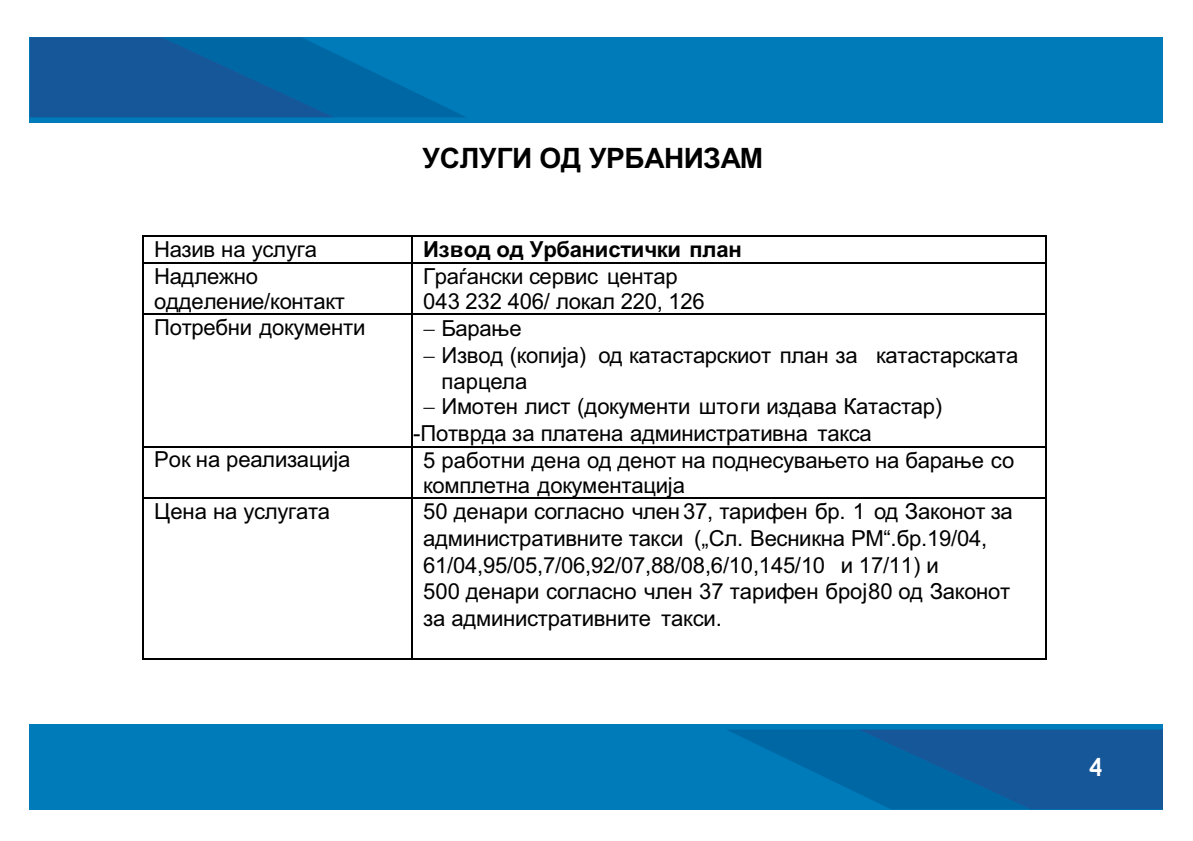
<style>
.page{position:relative;width:1193px;height:841px;background:#fff}
.page>*{position:absolute;margin:0;border:0;box-sizing:border-box;transform-origin:0 0}
.t1{font:700 28px "Arial";letter-spacing:-.01em;color:#000}
.t2{font:500 27.2px "Horatio D";color:#fff}
.t3{font:22px/26.6px "Arial";letter-spacing:-.01em;color:#000}
.t4{font:700 22px "Arial";letter-spacing:-.01em;color:#000}
</style>
<div class="page">
<hr style="left:144px;top:235px;width:267px;height:2px;background:#000">
<hr style="left:413px;top:235px;width:631px;height:2px;background:#000">
<hr style="left:142px;top:237px;width:2px;height:25px;background:#000">
<hr style="left:411px;top:237px;width:2px;height:25px;background:#000">
<hr style="left:1044px;top:237px;width:2px;height:25px;background:#000">
<hr style="left:144px;top:262px;width:267px;height:1px;background:#000">
<hr style="left:413px;top:262px;width:631px;height:1px;background:#000">
<hr style="left:142px;top:263px;width:2px;height:50px;background:#000">
<hr style="left:411px;top:263px;width:2px;height:50px;background:#000">
<hr style="left:1044px;top:263px;width:2px;height:50px;background:#000">
<hr style="left:144px;top:313px;width:267px;height:2px;background:#000">
<hr style="left:413px;top:313px;width:631px;height:2px;background:#000">
<hr style="left:142px;top:315px;width:2px;height:130px;background:#000">
<hr style="left:411px;top:315px;width:2px;height:130px;background:#000">
<hr style="left:1044px;top:315px;width:2px;height:130px;background:#000">
<hr style="left:144px;top:445px;width:267px;height:2px;background:#000">
<hr style="left:413px;top:445px;width:631px;height:2px;background:#000">
<hr style="left:142px;top:447px;width:2px;height:50px;background:#000">
<hr style="left:411px;top:447px;width:2px;height:50px;background:#000">
<hr style="left:1044px;top:447px;width:2px;height:50px;background:#000">
<hr style="left:144px;top:497px;width:267px;height:1px;background:#000">
<hr style="left:413px;top:497px;width:631px;height:1px;background:#000">
<hr style="left:142px;top:498px;width:2px;height:160px;background:#000">
<hr style="left:144px;top:658px;width:267px;height:1px;background:#000">
<hr style="left:411px;top:498px;width:2px;height:160px;background:#000">
<hr style="left:413px;top:658px;width:631px;height:1px;background:#000">
<hr style="left:1044px;top:498px;width:2px;height:160px;background:#000">
<div style="left:30px;top:723px;width:1132px;height:85px;background:#007bb9"></div>
<svg style="left:728px;top:729px;width:434px;height:79px"></svg>
<div style="left:30px;top:37px;width:1132px;height:86px;background:#007bb9"></div>
<svg style="left:30px;top:37px;width:435px;height:80px"></svg>
<p class="t1" style="left:422px;top:147px;width:342px">УСЛУГИ ОД УРБАНИЗАМ</p>
<p class="t3" style="left:154px;top:238px;width:165px">Назив на услуга</p>
<p class="t4" style="left:423px;top:241px;width:320px">Извод од Урбанистички план</p>
<p class="t3" style="left:154px;top:265px;width:192px;line-height:25.4px">Надлежно одделение/контакт</p>
<p class="t3" style="left:423px;top:265px;width:283px;line-height:25px">Граѓански сервис центар<br>043 232 406/ локал 220, 126</p>
<p class="t3" style="left:154px;top:315px;width:213px">Потребни документи</p>
<p class="t3" style="left:441px;top:316px;width:578px;line-height:27.4px">Барање<br>Извод (копија) од катастарскиот план за катастарската</p>
<p class="t3" style="left:441px;top:369px;width:87px">парцела</p>
<p class="t3" style="left:441px;top:395px;width:502px">Имотен лист (документи што ги издава Катастар)</p>
<p class="t3" style="left:413px;top:421px;width:460px">-Потврда за платена административна такса</p>
<p class="t3" style="left:154px;top:447px;width:198px">Рок на реализација</p>
<p class="t3" style="left:423px;top:449px;width:592px;line-height:25.4px">5 работни дена од денот на поднесувањето на барање со комплетна документација</p>
<p class="t3" style="left:154px;top:499px;width:178px">Цена на услугата</p>
<p class="t3" style="left:423px;top:500px;width:591px">50 денари согласно член 37, тарифен бр. 1 од Законот за административните такси („Сл. Весникна РМ“.бр.19/04, 61/04,95/05,7/06,92/07,88/08,6/10,145/10 и 17/11) и<br>500 денари согласно член 37 тарифен број80 од Законот за административните такси.</p>
<p class="t2" style="left:1088px;top:754px;width:14px">4</p>
</div>
